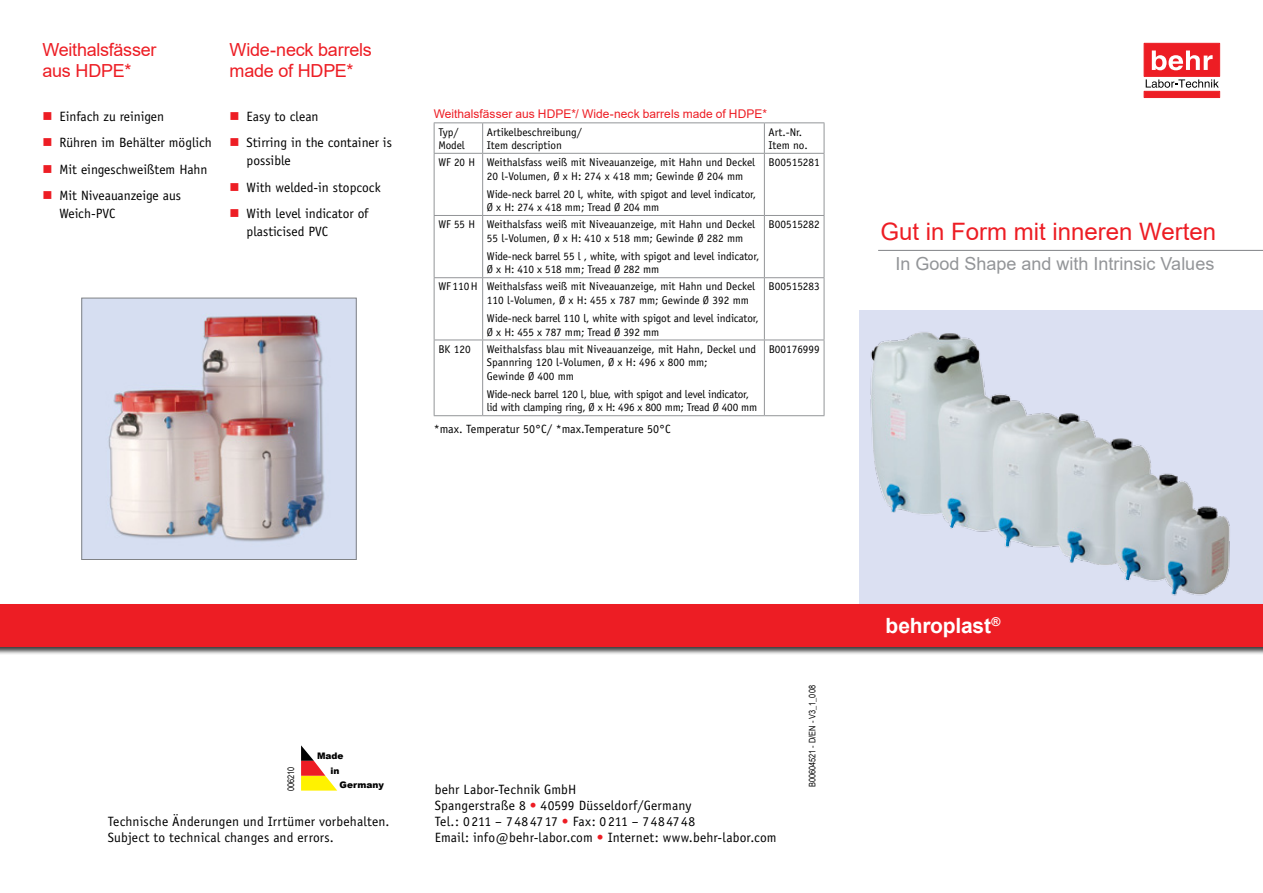
<style>
.page{position:relative;width:1263px;height:893px;background:#fff}
.page>*{position:absolute;margin:0;border:0;box-sizing:border-box;transform-origin:0 0}
.t1{font:24px "Arial";color:#ed1d24}
.t2{font:700 21px "Arial";letter-spacing:-.01em;color:#fff}
.t3{font:18px/21.6px "Arial";letter-spacing:-.015em;color:#ed1d24}
.t4{font:18px "Arial";color:#939598}
.t5{font:13.5px/16.2px "Officina Sans";color:#000}
.t6{font:12px "Arial";color:#ed1d24}
.t7{font:12px "Officina Sans";color:#000}
.t8{font:11.25px/13.5px "Officina Sans";color:#000}
.t9{font:11.25px/13.5px "Officina Sans";letter-spacing:-.02em;color:#000}
.t10{font:9px "Arial Narrow";color:#000}
.t11{font:900 9px "Arial";color:#000}
.s1{color:#ed1d24}
</style>
<div class="page">
<div style="left:859px;top:310px;width:404px;height:304px;background:#dbe0f2"></div>
<img style="left:870px;top:332px;width:360px;height:264px">
<div style="left:1144px;top:43px;width:76px;height:33px;background:#ed1d24;border:1px solid #ed1d24"></div>
<svg style="left:1152px;top:50px;width:60px;height:20px"></svg>
<svg style="left:1146px;top:79px;width:73px;height:9px"></svg>
<div style="left:1144px;top:91px;width:76px;height:7px;background:#ed1d24;border:1px solid #ed1d24"></div>
<hr style="left:878px;top:250px;width:385px;height:1px;background:#808285">
<div style="left:0;top:603px;width:1263px;height:52px;background:#000;opacity:.75"></div>
<div style="left:0;top:604px;width:1263px;height:42px;background:#ed1d24"></div>
<svg style="left:301px;top:745px;width:36px;height:46px"></svg>
<img style="left:83px;top:300px;width:272px;height:258px">
<div style="left:81px;top:298px;width:276px;height:262px;border:1px solid #808285"></div>
<hr style="left:434px;top:122px;width:49px;height:1px;background:#939598">
<hr style="left:434px;top:123px;width:1px;height:30px;background:#939598">
<hr style="left:483px;top:122px;width:281px;height:1px;background:#939598">
<hr style="left:482px;top:123px;width:1px;height:30px;background:#939598">
<hr style="left:764px;top:122px;width:60px;height:1px;background:#939598">
<hr style="left:764px;top:123px;width:1px;height:30px;background:#939598">
<hr style="left:824px;top:123px;width:1px;height:30px;background:#939598">
<hr style="left:434px;top:153px;width:49px;height:1px;background:#939598">
<hr style="left:434px;top:154px;width:1px;height:61px;background:#939598">
<hr style="left:483px;top:153px;width:281px;height:1px;background:#939598">
<hr style="left:482px;top:154px;width:1px;height:61px;background:#939598">
<hr style="left:764px;top:153px;width:60px;height:1px;background:#939598">
<hr style="left:764px;top:154px;width:1px;height:61px;background:#939598">
<hr style="left:824px;top:154px;width:1px;height:61px;background:#939598">
<hr style="left:434px;top:215px;width:49px;height:1px;background:#939598">
<hr style="left:434px;top:216px;width:1px;height:61px;background:#939598">
<hr style="left:483px;top:215px;width:281px;height:1px;background:#939598">
<hr style="left:482px;top:216px;width:1px;height:61px;background:#939598">
<hr style="left:764px;top:215px;width:60px;height:1px;background:#939598">
<hr style="left:764px;top:216px;width:1px;height:61px;background:#939598">
<hr style="left:824px;top:216px;width:1px;height:61px;background:#939598">
<hr style="left:434px;top:277px;width:49px;height:1px;background:#939598">
<hr style="left:434px;top:278px;width:1px;height:62px;background:#939598">
<hr style="left:483px;top:277px;width:281px;height:1px;background:#939598">
<hr style="left:482px;top:278px;width:1px;height:62px;background:#939598">
<hr style="left:764px;top:277px;width:60px;height:1px;background:#939598">
<hr style="left:764px;top:278px;width:1px;height:62px;background:#939598">
<hr style="left:824px;top:278px;width:1px;height:62px;background:#939598">
<hr style="left:434px;top:340px;width:49px;height:1px;background:#939598">
<hr style="left:434px;top:340px;width:1px;height:75px;background:#939598">
<hr style="left:483px;top:340px;width:281px;height:1px;background:#939598">
<hr style="left:482px;top:340px;width:1px;height:75px;background:#939598">
<hr style="left:764px;top:340px;width:60px;height:1px;background:#939598">
<hr style="left:764px;top:340px;width:1px;height:75px;background:#939598">
<hr style="left:824px;top:340px;width:1px;height:75px;background:#939598">
<hr style="left:434px;top:415px;width:49px;height:1px;background:#939598">
<hr style="left:483px;top:415px;width:281px;height:1px;background:#939598">
<hr style="left:764px;top:415px;width:60px;height:1px;background:#939598">
<h3 class="t3" style="left:43px;top:38px;width:115px">Weithalsfässer aus HDPE*</h3>
<p class="t5" style="left:43px;top:108px;width:123px"><span class="s1">■</span> Einfach zu reinigen</p>
<p class="t5" style="left:43px;top:135px;width:171px"><span class="s1">■</span> Rühren im Behälter möglich</p>
<p class="t5" style="left:43px;top:161px;width:167px"><span class="s1">■</span> Mit eingeschweißtem Hahn</p>
<p class="t5" style="left:60px;top:187px;width:123px;line-height:18px;text-indent:-17px"><span class="s1">■</span> Mit Niveauanzeige aus<br>Weich-PVC</p>
<h3 class="t3" style="left:230px;top:38px;width:144px">Wide-neck barrels made of HDPE*</h3>
<p class="t5" style="left:230px;top:108px;width:91px"><span class="s1">■</span> Easy to clean</p>
<p class="t5" style="left:247px;top:134px;width:147px;line-height:18px;text-indent:-17px"><span class="s1">■</span> Stirring in the container is possible</p>
<p class="t5" style="left:230px;top:179px;width:153px"><span class="s1">■</span> With welded-in stopcock</p>
<p class="t5" style="left:247px;top:205px;width:123px;line-height:18px;text-indent:-17px"><span class="s1">■</span> With level indicator of plasticised PVC</p>
<p class="t6" style="left:434px;top:106px;width:335px">Weithalsfässer aus HDPE*/ Wide-neck barrels made of HDPE*</p>
<p class="t8" style="left:438px;top:125px;width:28px">Typ/<br>Model</p>
<p class="t8" style="left:487px;top:125px;width:96px">Artikelbeschreibung/<br>Item description</p>
<p class="t8" style="left:769px;top:125px;width:41px">Art.-Nr.<br>Item no.</p>
<p class="t8" style="left:487px;top:155px;width:270px;text-indent:-49px">WF 20 H Weithalsfass weiß mit Niveauanzeige, mit Hahn und Deckel<br>20 l-Volumen, Ø x H: 274 x 418 mm; Gewinde Ø 204 mm</p>
<p class="t8" style="left:487px;top:187px;width:271px">Wide-neck barrel 20 l, white, with spigot and level indicator,<br>Ø x H: 274 x 418 mm; Tread Ø 204 mm</p>
<p class="t8" style="left:769px;top:155px;width:53px">B00515281</p>
<p class="t8" style="left:487px;top:218px;width:270px;text-indent:-49px">WF 55 H Weithalsfass weiß mit Niveauanzeige, mit Hahn und Deckel<br>55 l-Volumen, Ø x H: 410 x 518 mm; Gewinde Ø 282 mm</p>
<p class="t8" style="left:487px;top:249px;width:274px">Wide-neck barrel 55 l , white, with spigot and level indicator,<br>Ø x H: 410 x 518 mm; Tread Ø 282 mm</p>
<p class="t8" style="left:487px;top:280px;width:270px;text-indent:-49px">WF 110H Weithalsfass weiß mit Niveauanzeige, mit Hahn und Deckel<br>110 l-Volumen, Ø x H: 455 x 787 mm; Gewinde Ø 392 mm</p>
<p class="t8" style="left:487px;top:312px;width:273px">Wide-neck barrel 110 l, white with spigot and level indicator,<br>Ø x H: 455 x 787 mm; Tread Ø 392 mm</p>
<p class="t8" style="left:438px;top:342px;width:34px">BK 120</p>
<p class="t8" style="left:487px;top:342px;width:271px">Weithalsfass blau mit Niveauanzeige, mit Hahn, Deckel und<br>Spannring 120 l-Volumen, Ø x H: 496 x 800 mm;<br>Gewinde Ø 400 mm</p>
<p class="t9" style="left:487px;top:387px;width:272px">Wide-neck barrel 120 l, blue, with spigot and level indicator, lid with clamping ring, Ø x H: 496 x 800 mm; Tread Ø 400 mm</p>
<p class="t7" style="left:434px;top:422px;width:238px">*max. Temperatur 50°C/ *max.Temperature 50°C</p>
<p class="t8" style="left:769px;top:218px;width:53px">B00515282</p>
<p class="t8" style="left:769px;top:280px;width:53px">B00515283</p>
<p class="t8" style="left:769px;top:342px;width:53px">B00176999</p>
<h1 class="t1" style="left:880px;top:215px;width:337px">Gut in Form mit inneren Werten</h1>
<h3 class="t4" style="left:895px;top:252px;width:320px">In Good Shape and with Intrinsic Values</h3>
<p class="t11" style="left:317px;top:750px;width:28px">Made</p>
<p class="t11" style="left:330px;top:764px;width:10px">in</p>
<p class="t11" style="left:339px;top:778px;width:46px">Germany</p>
<p class="t5" style="left:435px;top:781px;width:343px">behr Labor-Technik GmbH<br>Spangerstraße 8 <span class="s1">•</span> 40599 Düsseldorf/Germany<br>Tel.: 0211 – 7484717 <span class="s1">•</span> Fax: 0211 – 7484748<br>Email: info@behr-labor.com <span class="s1">•</span> Internet: www.behr-labor.com</p>
<p class="t10" style="left:284px;top:791px;width:26px;rotate:-90deg">006210</p>
<p class="t5" style="left:108px;top:814px;width:283px">Technische Änderungen und Irrtümer vorbehalten.<br>Subject to technical changes and errors.</p>
<p class="t10" style="left:806px;top:787px;width:104px;rotate:-90deg">B00604521 - D/EN - V3_1_008</p>
<h2 class="t2" style="left:885px;top:611px;width:116px">behroplast<sup>®</sup></h2>
</div>
